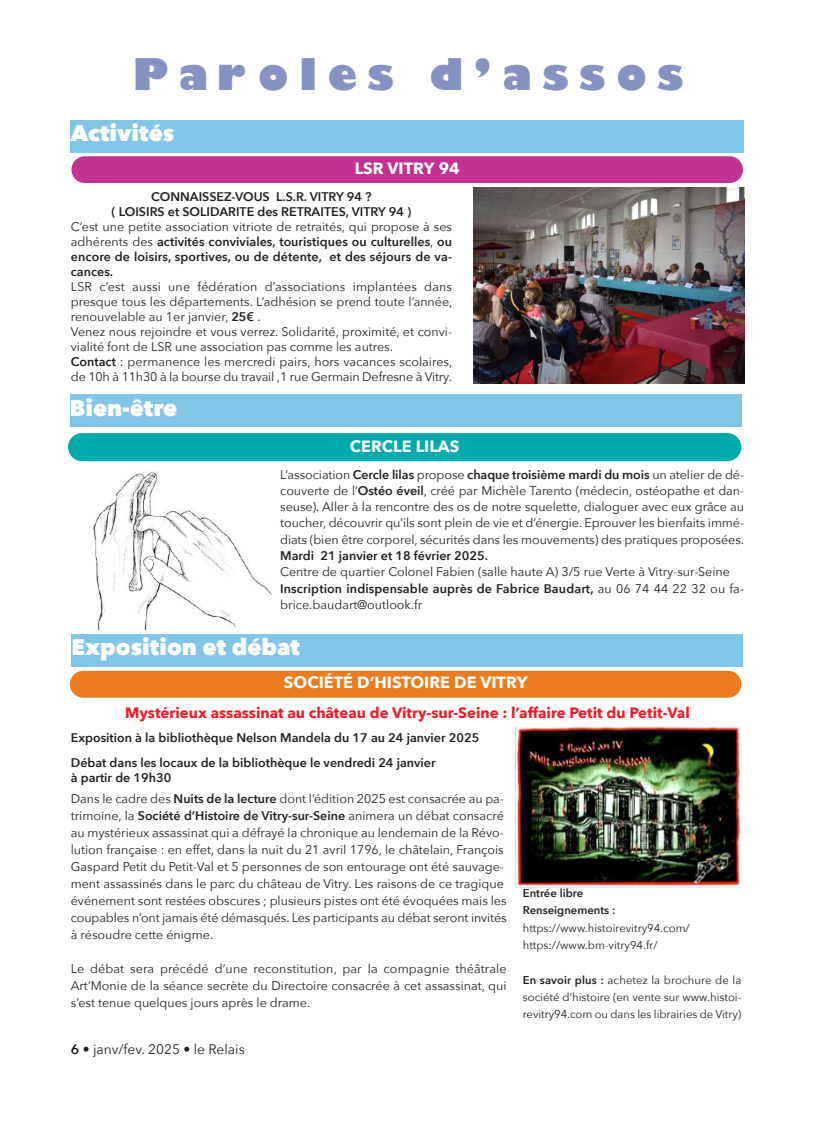
<style>
.page{position:relative;width:815px;height:1124px;background:#fff}
.page>*{position:absolute;margin:0;border:0;box-sizing:border-box;transform-origin:0 0}
.t1{font:800 42.5px "Gill Sans";letter-spacing:.25em;color:rgb(47 72 152/.59)}
.t2{font:800 22.5px "Avenir Next";color:#fff}
.t3{font:700 16.25px "Avenir Next";color:#fff}
.t4{font:700 15px "Avenir Next";color:#ee1d29}
.t5{font:13.75px "Avenir Next";color:#231f20}
.t6{font:12.5px/17px "Avenir Next";color:#231f20}
.t7{font:600 12.5px/15px "Avenir Next";color:#231f20;text-align:center}
.t8{font:11.25px/17.2px "Avenir Next";color:#231f20}
.t9{font:600 11.25px/17.2px "Avenir Next";color:#231f20}
.s1{font-weight:400}
.s2{font-weight:600}
</style>
<div class="page">
<div style="left:71px;top:156px;width:672px;height:27px;background:#c33293;border-radius:13px"></div>
<div style="left:70px;top:670px;width:671px;height:27px;background:#ea7c1e;border-radius:13px"></div>
<div style="left:68px;top:433px;width:673px;height:28px;background:#00abac;border-radius:14px"></div>
<div style="left:71px;top:120px;width:673px;height:32px;background:#82c6e7"></div>
<div style="left:70px;top:394px;width:671px;height:33px;background:#82c6e7"></div>
<img style="left:474px;top:188px;width:270px;height:196px">
<img style="left:93px;top:471px;width:179px;height:158px">
<img style="left:515px;top:726px;width:226px;height:162px">
<div style="left:71px;top:633px;width:672px;height:33px;background:#82c6e7"></div>
<h1 class="t1" style="left:132px;top:48px;width:553px">Paroles d’assos</h1>
<h2 class="t2" style="left:71px;top:119px;width:105px">Activités</h2>
<h3 class="t3" style="left:355px;top:157px;width:106px">LSR VITRY 94</h3>
<p class="t7" style="left:112px;top:189px;width:301px">CONNAISSEZ-VOUS L.S.R. VITRY 94 ?<br>( LOISIRS et SOLIDARITE des RETRAITES, VITRY 94 )</p>
<p class="t7" style="left:71px;top:219px;width:383px;text-align:justify"><span class="s1">C’est une petite association vitriote de retraités, qui propose à ses adhérents des</span> activités conviviales, touristiques ou culturelles<span class="s1">,</span> ou encore de loisirs, sportives, ou de détente, et des séjours de va&shy;cances.</p>
<p class="t6" style="left:71px;top:279px;width:383px;line-height:15px">LSR c’est aussi une fédération d’associations implantées dans presque tous les départements. L’adhésion se prend toute l’année, renouvelable au 1er janvier, <span class="s2">25€</span> .<br>Venez nous rejoindre et vous verrez. Solidarité, proximité, et convi&shy;vialité font de LSR une association pas comme les autres.<br><span class="s2">Contact</span> : permanence les mercredi pairs, hors vacances scolaires, de 10h à 11h30 à la bourse du travail ,1 rue Germain Defresne à Vitry.</p>
<h2 class="t2" style="left:70px;top:393px;width:109px">Bien-être</h2>
<h3 class="t3" style="left:350px;top:435px;width:111px">CERCLE LILAS</h3>
<p class="t6" style="left:280px;top:466px;width:465px;line-height:16.2px;text-align:justify">L’association <span class="s2">Cercle lilas</span> propose <span class="s2">chaque troisième mardi du mois</span> un atelier de dé&shy;couverte de l’<span class="s2">Ostéo éveil</span>, créé par Michèle Tarento (médecin, ostéopathe et dan&shy;seuse). Aller à la rencontre des os de notre squelette, dialoguer avec eux grâce au toucher, découvrir qu’ils sont plein de vie et d’énergie. Eprouver les bienfaits immé&shy;diats (bien être corporel, sécurités dans les mouvements) des pratiques proposées.</p>
<p class="t7" style="left:280px;top:548px;width:209px">Mardi 21 janvier et 18 février 2025.</p>
<p class="t6" style="left:280px;top:564px;width:465px;line-height:16.2px">Centre de quartier Colonel Fabien (salle haute A) 3/5 rue Verte à Vitry-sur-Seine<br><span class="s2">Inscription indispensable auprès de Fabrice Baudart,</span> au 06 74 44 22 32 ou fa&shy;brice.baudart@outlook.fr</p>
<h2 class="t2" style="left:71px;top:632px;width:230px">Exposition et débat</h2>
<h3 class="t3" style="left:284px;top:672px;width:245px">SOCIÉTÉ D’HISTOIRE DE VITRY</h3>
<p class="t4" style="left:125px;top:703px;width:566px">Mystérieux assassinat au château de Vitry-sur-Seine : l’affaire Petit du Petit-Val</p>
<p class="t7" style="left:71px;top:730px;width:410px">Exposition à la bibliothèque Nelson Mandela du 17 au 24 janvier 2025</p>
<p class="t7" style="left:71px;top:756px;width:366px;line-height:14.5px;text-align:left">Débat dans les locaux de la bibliothèque le vendredi 24 janvier à partir de 19h30</p>
<p class="t6" style="left:71px;top:790px;width:437px">Dans le cadre des <span class="s2">Nuits de la lecture</span> dont l’édition 2025 est consacrée au pa&shy;trimoine, la <span class="s2">Société d’Histoire de Vitry-sur-Seine</span> animera un débat consacré au mystérieux assassinat qui a défrayé la chronique au lendemain de la Révo&shy;lution française : en effet, dans la nuit du 21 avril 1796, le châtelain, François Gaspard Petit du Petit-Val et 5 personnes de son entourage ont été sauvage&shy;ment assassinés dans le parc du château de Vitry. Les raisons de ce tragique événement sont restées obscures ; plusieurs pistes ont été évoquées mais les coupables n’ont jamais été démasqués. Les participants au débat seront invités à résoudre cette énigme.</p>
<p class="t6" style="left:71px;top:960px;width:437px;text-align:justify">Le débat sera précédé d’une reconstitution, par la compagnie théâtrale Art’Monie de la séance secrète du Directoire consacrée à cet assassinat, qui s’est tenue quelques jours après le drame.</p>
<p class="t5" style="left:71px;top:1040px;width:175px"><span class="s2">6</span> • janv/fev. 2025 • le Relais</p>
<p class="t9" style="left:523px;top:884px;width:94px">Entrée libre<br>Renseignements :</p>
<p class="t8" style="left:523px;top:919px;width:168px">https://www.histoirevitry94.com/ https://www.bm-vitry94.fr/</p>
<p class="t8" style="left:523px;top:971px;width:220px;text-align:justify"><span class="s2">En savoir plus :</span> achetez la brochure de la société d’histoire (en vente sur www.histoi&shy;revitry94.com ou dans les librairies de Vitry)</p>
</div>
